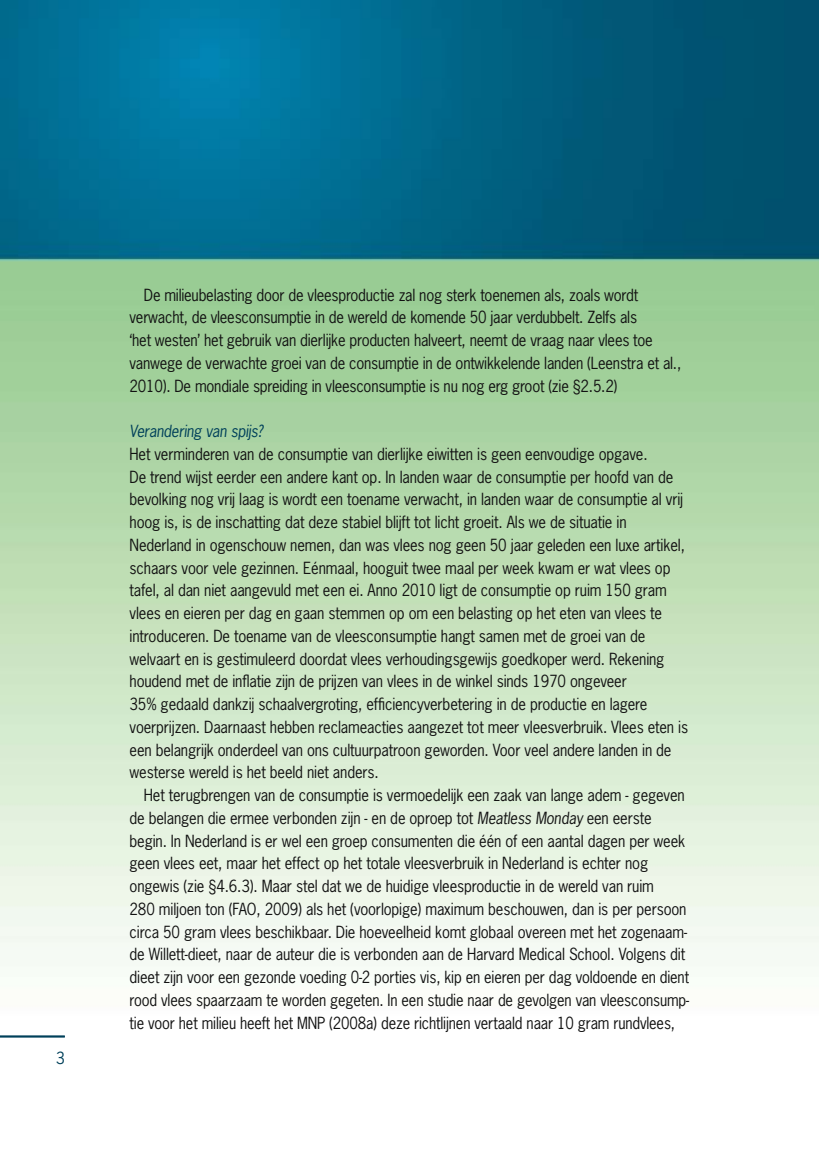
<style>
.page{position:relative;width:819px;height:1166px;background:#fff}
.page>*{position:absolute;margin:0;border:0;box-sizing:border-box;transform-origin:0 0}
.t1{font:15.75px/22.8px "News Gothic Std";letter-spacing:-.01em;color:#121212;scale:.94 1}
.t2{font:italic 15.75px "News Gothic Std";letter-spacing:-.015em;color:#00405a;scale:.95 1}
.t3{font:15.75px "News Gothic Std";color:#00405a}
.s1{font-style:italic}
</style>
<div class="page">
<img style="left:0;top:0;width:819px;height:1038px">
<hr style="left:0;top:1035px;width:65px;height:2px;background:#00405a">
<p class="t3" style="left:56px;top:1047px;width:11px">3</p>
<p class="t1" style="left:130px;top:283px;width:588px;text-indent:14px">De milieubelasting door de vleesproductie zal nog sterk toenemen als, zoals wordt verwacht, de vleesconsumptie in de wereld de komende 50 jaar verdubbelt. Zelfs als<br>‘het westen’ het gebruik van dierlijke producten halveert, neemt de vraag naar vlees toe vanwege de verwachte groei van de consumptie in de ontwikkelende landen (Leenstra et al., 2010). De mondiale spreiding in vleesconsumptie is nu nog erg groot (zie §2.5.2)</p>
<p class="t2" style="left:130px;top:421px;width:142px">Verandering van spijs?</p>
<p class="t1" style="left:130px;top:442px;width:595px">Het verminderen van de consumptie van dierlijke eiwitten is geen eenvoudige opgave.<br>De trend wijst eerder een andere kant op. In landen waar de consumptie per hoofd van de bevolking nog vrij laag is wordt een toename verwacht, in landen waar de consumptie al vrij hoog is, is de inschatting dat deze stabiel blijft tot licht groeit. Als we de situatie in Nederland in ogenschouw nemen, dan was vlees nog geen 50 jaar geleden een luxe artikel, schaars voor vele gezinnen. Eénmaal, hooguit twee maal per week kwam er wat vlees op tafel, al dan niet aangevuld met een ei. Anno 2010 ligt de consumptie op ruim 150 gram vlees en eieren per dag en gaan stemmen op om een belasting op het eten van vlees te introduceren. De toename van de vleesconsumptie hangt samen met de groei van de welvaart en is gestimuleerd doordat vlees verhoudingsgewijs goedkoper werd. Rekening houdend met de inflatie zijn de prijzen van vlees in de winkel sinds 1970 ongeveer<br>35% gedaald dankzij schaalvergroting, efficiencyverbetering in de productie en lagere voerprijzen. Daarnaast hebben reclameacties aangezet tot meer vleesverbruik. Vlees eten is een belangrijk onderdeel van ons cultuurpatroon geworden. Voor veel andere landen in de westerse wereld is het beeld niet anders.</p>
<p class="t1" style="left:130px;top:784px;width:596px;text-indent:14px">Het terugbrengen van de consumptie is vermoedelijk een zaak van lange adem - gegeven de belangen die ermee verbonden zijn - en de oproep tot <span class="s1">Meatless Monday</span> een eerste begin. In Nederland is er wel een groep consumenten die één of een aantal dagen per week geen vlees eet, maar het effect op het totale vleesverbruik in Nederland is echter nog ongewis (zie §4.6.3). Maar stel dat we de huidige vleesproductie in de wereld van ruim<br>280 miljoen ton (FAO, 2009) als het (voorlopige) maximum beschouwen, dan is per persoon circa 50 gram vlees beschikbaar. Die hoeveelheid komt globaal overeen met het zogenaam&shy;de Willett-dieet, naar de auteur die is verbonden aan de Harvard Medical School. Volgens dit dieet zijn voor een gezonde voeding 0-2 porties vis, kip en eieren per dag voldoende en dient rood vlees spaarzaam te worden gegeten. In een studie naar de gevolgen van vleesconsump&shy;tie voor het milieu heeft het MNP (2008a) deze richtlijnen vertaald naar 10 gram rundvlees,</p>
</div>
